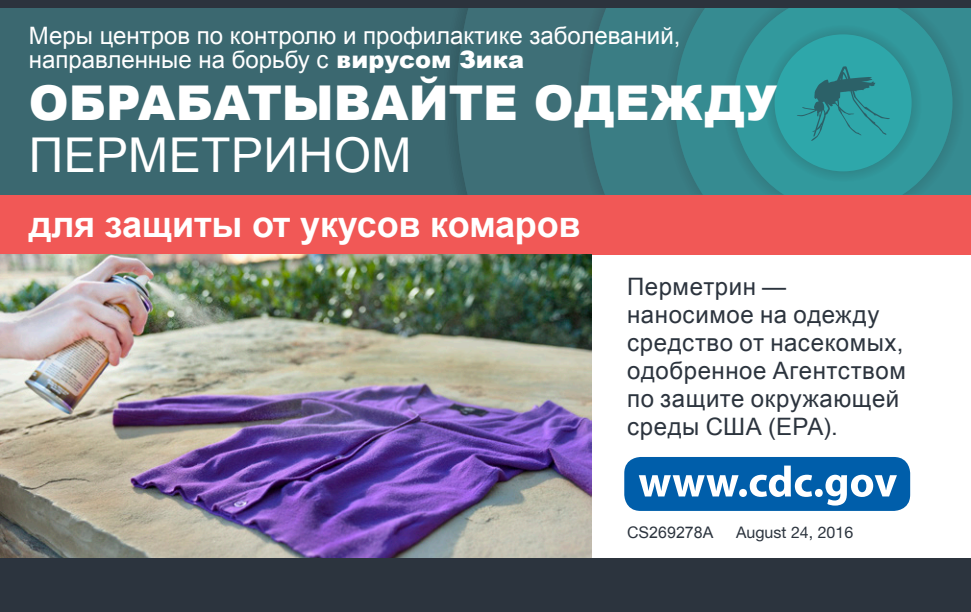
<style>
.page{position:relative;width:971px;height:612px;background:#fff}
.page>*{position:absolute;margin:0;border:0;box-sizing:border-box;transform-origin:0 0}
.t1{font:900 48px/52px "Arial";color:#fff}
.t2{font:700 36px "Arial";letter-spacing:-.005em;color:#fff}
.B3__Bullet_List{font:24px/28px "Arial";letter-spacing:.025em;color:#2c343e}
.t3{font:24px/24px "Arial";color:#fff}
.t4{font:16px "Helvetica Neue LT Std";color:#2c343e}
.t5{font:16px "Arial";color:#2c343e}
.s1{font-weight:900}
.s2{font-weight:400}
</style>
<div class="page">
<div style="left:0;top:195px;width:971px;height:59px;background:#f15856"></div>
<div style="left:0;top:0;width:971px;height:195px;background:#3b6870"></div>
<svg style="left:588px;top:8px;width:72px;height:187px;background:#3a7b82"></svg>
<div style="left:660px;top:8px;width:15px;height:187px;background:#3a7d84"></div>
<svg style="left:675px;top:8px;width:296px;height:187px;background:#36878d"></svg>
<div style="left:719px;top:8px;width:248px;height:187px;background:#368b91"></div>
<svg style="left:733px;top:8px;width:219px;height:187px;background:#329397"></svg>
<div style="left:760px;top:20px;width:165px;height:166px;background:#319498;border-radius:83px"></div>
<div style="left:774px;top:34px;width:137px;height:137px;background:#2ea7aa;border-radius:50%"></div>
<svg style="left:797px;top:66px;width:92px;height:75px"></svg>
<div style="left:0;top:0;width:971px;height:8px;background:#2c333d"></div>
<img style="left:0;top:254px;width:591px;height:305px">
<div style="left:624px;top:457px;width:286px;height:54px;background:#005eaa;border-radius:16px"></div>
<svg style="left:638px;top:475px;width:100px;height:21px"></svg>
<div style="left:739px;top:489px;width:8px;height:8px;background:#fff;border-radius:50%"></div>
<svg style="left:749px;top:466px;width:63px;height:31px"></svg>
<div style="left:815px;top:489px;width:7px;height:8px;background:#fff;border-radius:50%"></div>
<svg style="left:825px;top:475px;width:72px;height:31px"></svg>
<div style="left:0;top:559px;width:971px;height:53px;background:#2c343e"></div>
<h1 class="t3" style="left:29px;top:23px;width:653px">Меры центров по контролю и профилактике заболеваний, направленные на борьбу с <span class="s1">вирусом Зика</span></h1>
<h1 class="t1" style="left:29px;top:76px;width:750px">ОБРАБАТЫВАЙТЕ ОДЕЖДУ<br><span class="s2">ПЕРМЕТРИНОМ</span></h1>
<p class="t2" style="left:29px;top:200px;width:553px">для защиты от укусов комаров</p>
<p class="B3__Bullet_List" style="left:627px;top:273px;width:280px">Перметрин — наносимое на одежду средство от насекомых, одобренное Агентством по защите окружающей среды США (EPA).</p>
<p class="t5" style="left:627px;top:522px;width:88px">CS269278A</p>
<p class="t4" style="left:736px;top:523px;width:119px">August 24, 2016</p>
</div>
